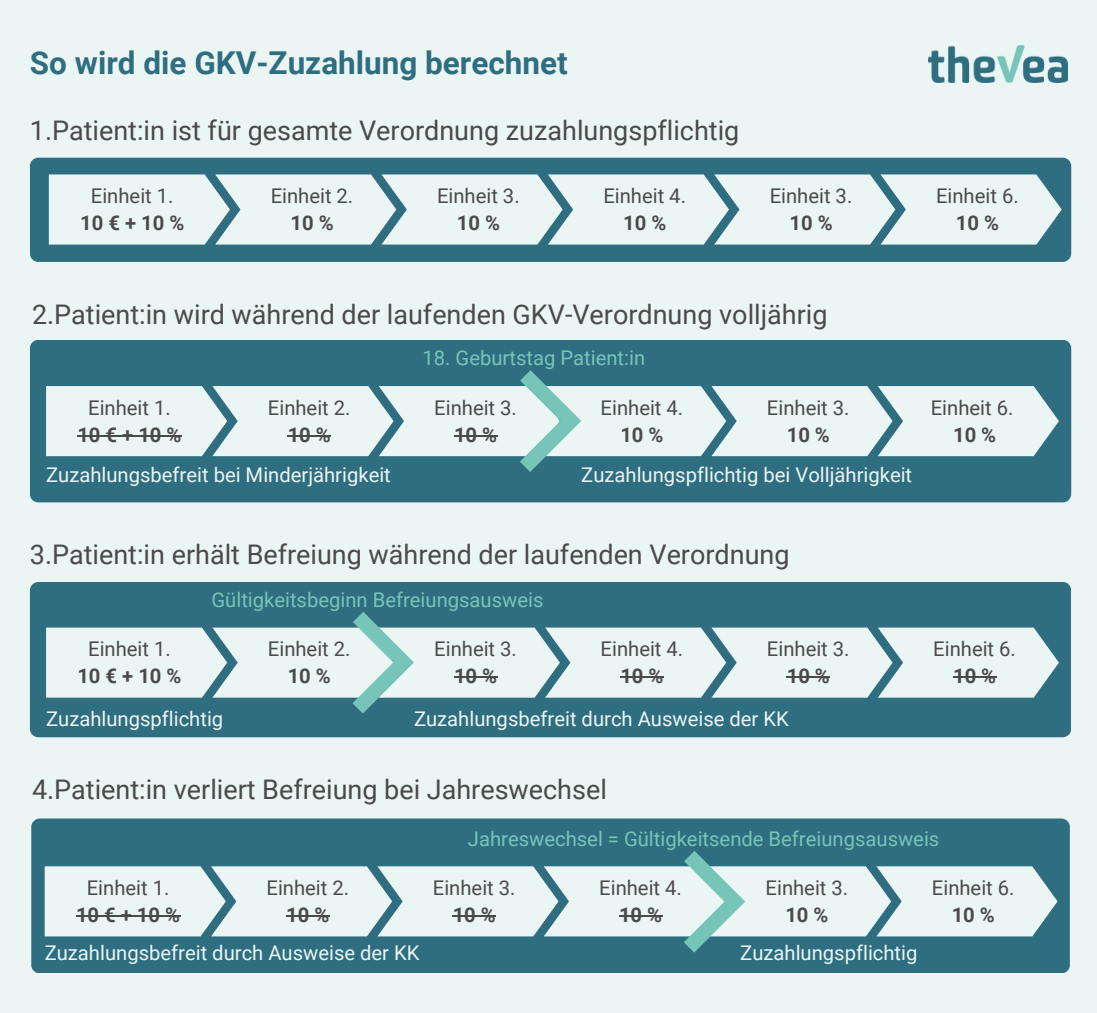
<style>
.page{position:relative;width:1097px;height:1013px;background:#fff}
.page>*{position:absolute;margin:0;border:0;box-sizing:border-box;transform-origin:0 0}
.t1{font:700 31.5px "Roboto";color:#2f6e80}
.t2{font:27px "Roboto";color:#4a4a49}
.t3{font:20.25px "Roboto";color:#4a4a49}
.t4{font:20.25px "Roboto";color:#ebf6f4}
.t5{font:20.25px "Roboto";color:#77c5b8}
.t6{font:700 20.25px "Roboto";color:#4a4a49}
</style>
<div class="page">
<div style="left:0;top:0;width:1097px;height:1012px;background:#ebf6f4"></div>
<img style="left:929px;top:45px;width:138px;height:37px">
<div style="left:30px;top:158px;width:1041px;height:104px;background:#2f6e80;border-radius:8px"></div>
<svg style="left:49px;top:174px;width:1013px;height:70px;background:#ddeceb"></svg>
<div style="left:30px;top:340px;width:1041px;height:162px;background:#2f6e80;border-radius:8px"></div>
<svg style="left:46px;top:371px;width:1013px;height:101px"></svg>
<div style="left:30px;top:582px;width:1041px;height:155px;background:#2f6e80;border-radius:8px"></div>
<svg style="left:46px;top:612px;width:1013px;height:101px"></svg>
<div style="left:31px;top:818px;width:1039px;height:155px;background:#2f6e80;border-radius:8px"></div>
<svg style="left:45px;top:851px;width:1012px;height:101px"></svg>
<p class="t1" style="left:30px;top:44px;width:539px">So wird die GKV-Zuzahlung berechnet</p>
<p class="t2" style="left:30px;top:115px;width:711px">1.Patient:in ist für gesamte Verordnung zuzahlungspflichtig</p>
<p class="t3" style="left:91px;top:184px;width:84px">Einheit 1.</p>
<h2 class="t6" style="left:80px;top:211px;width:106px">10 € + 10 %</h2>
<p class="t3" style="left:271px;top:184px;width:84px">Einheit 2.</p>
<p class="t6" style="left:290px;top:211px;width:45px">10 %</p>
<p class="t3" style="left:437px;top:184px;width:84px">Einheit 3.</p>
<p class="t6" style="left:457px;top:211px;width:45px">10 %</p>
<p class="t3" style="left:603px;top:184px;width:84px">Einheit 4.</p>
<p class="t6" style="left:623px;top:211px;width:45px">10 %</p>
<p class="t3" style="left:770px;top:184px;width:84px">Einheit 3.</p>
<p class="t6" style="left:789px;top:211px;width:45px">10 %</p>
<p class="t3" style="left:936px;top:184px;width:84px">Einheit 6.</p>
<p class="t6" style="left:956px;top:211px;width:45px">10 %</p>
<p class="t2" style="left:32px;top:299px;width:797px">2.Patient:in wird während der laufenden GKV-Verordnung volljährig</p>
<p class="t5" style="left:422px;top:346px;width:224px">18. Geburtstag Patient:in</p>
<h2 class="t3" style="left:88px;top:396px;width:84px">Einheit 1.</h2>
<p class="t6" style="left:77px;top:423px;width:106px">10 € + 10 %</p>
<p class="t3" style="left:268px;top:396px;width:84px">Einheit 2.</p>
<p class="t6" style="left:288px;top:423px;width:45px">10 %</p>
<p class="t3" style="left:434px;top:396px;width:84px">Einheit 3.</p>
<p class="t6" style="left:454px;top:423px;width:45px">10 %</p>
<p class="t3" style="left:601px;top:396px;width:84px">Einheit 4.</p>
<p class="t6" style="left:620px;top:423px;width:45px">10 %</p>
<p class="t3" style="left:767px;top:396px;width:84px">Einheit 3.</p>
<p class="t6" style="left:787px;top:423px;width:45px">10 %</p>
<p class="t4" style="left:46px;top:463px;width:346px">Zuzahlungsbefreit bei Minderjährigkeit</p>
<p class="t4" style="left:581px;top:463px;width:332px">Zuzahlungspflichtig bei Volljährigkeit</p>
<p class="t3" style="left:931px;top:396px;width:84px">Einheit 6.</p>
<p class="t6" style="left:953px;top:423px;width:45px">10 %</p>
<p class="t2" style="left:30px;top:539px;width:761px">3.Patient:in erhält Befreiung während der laufenden Verordnung</p>
<p class="t5" style="left:211px;top:588px;width:333px">Gültigkeitsbeginn Befreiungsausweis</p>
<p class="t3" style="left:88px;top:637px;width:84px">Einheit 1.</p>
<h2 class="t6" style="left:77px;top:664px;width:106px">10 € + 10 %</h2>
<p class="t4" style="left:46px;top:706px;width:179px">Zuzahlungspflichtig</p>
<p class="t3" style="left:268px;top:637px;width:84px">Einheit 2.</p>
<p class="t6" style="left:288px;top:664px;width:45px">10 %</p>
<p class="t3" style="left:434px;top:637px;width:84px">Einheit 3.</p>
<p class="t6" style="left:454px;top:664px;width:45px">10 %</p>
<p class="t3" style="left:601px;top:637px;width:84px">Einheit 4.</p>
<p class="t6" style="left:620px;top:664px;width:45px">10 %</p>
<p class="t3" style="left:767px;top:637px;width:84px">Einheit 3.</p>
<p class="t6" style="left:787px;top:664px;width:45px">10 %</p>
<p class="t4" style="left:414px;top:706px;width:376px">Zuzahlungsbefreit durch Ausweise der KK</p>
<p class="t3" style="left:933px;top:637px;width:84px">Einheit 6.</p>
<p class="t6" style="left:953px;top:664px;width:45px">10 %</p>
<p class="t2" style="left:32px;top:774px;width:576px">4.Patient:in verliert Befreiung bei Jahreswechsel</p>
<p class="t5" style="left:468px;top:827px;width:473px">Jahreswechsel = Gültigkeitsende Befreiungsausweis</p>
<p class="t3" style="left:87px;top:876px;width:84px">Einheit 1.</p>
<p class="t6" style="left:76px;top:903px;width:106px">10 € + 10 %</p>
<h2 class="t3" style="left:267px;top:876px;width:84px">Einheit 2.</h2>
<p class="t6" style="left:286px;top:903px;width:45px">10 %</p>
<p class="t4" style="left:45px;top:940px;width:376px">Zuzahlungsbefreit durch Ausweise der KK</p>
<p class="t3" style="left:433px;top:876px;width:84px">Einheit 3.</p>
<p class="t6" style="left:453px;top:903px;width:45px">10 %</p>
<p class="t3" style="left:599px;top:876px;width:84px">Einheit 4.</p>
<p class="t6" style="left:619px;top:903px;width:45px">10 %</p>
<p class="t3" style="left:766px;top:876px;width:84px">Einheit 3.</p>
<p class="t6" style="left:785px;top:903px;width:45px">10 %</p>
<p class="t4" style="left:740px;top:940px;width:179px">Zuzahlungspflichtig</p>
<p class="t3" style="left:932px;top:876px;width:84px">Einheit 6.</p>
<p class="t6" style="left:952px;top:903px;width:45px">10 %</p>
</div>
